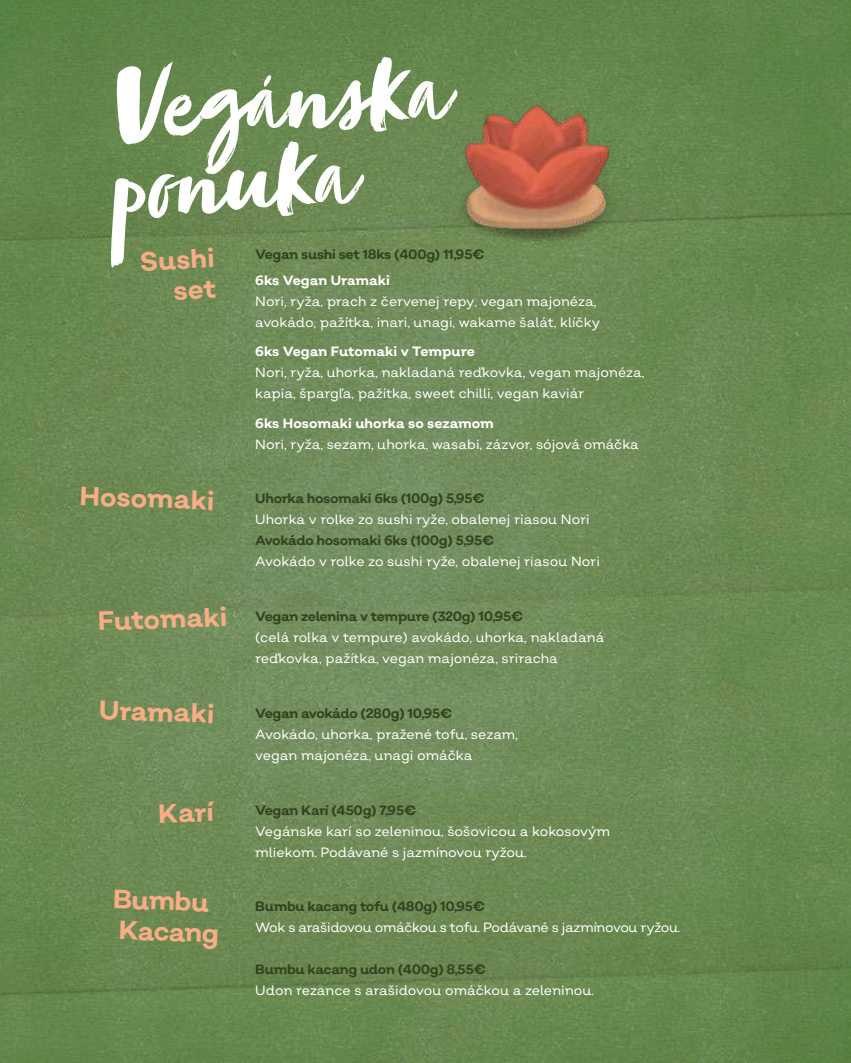
<style>
.page{position:relative;width:851px;height:1063px;background:#fff}
.page>*{position:absolute;margin:0;border:0;box-sizing:border-box;transform-origin:0 0}
.t1{font:120px "Zooja Pro";color:#fff}
.t2{font:700 26.4px/30.8px "Salvatore";color:#f9ad87;text-align:right}
.t3{font:13.5px/21px "Salvatore";color:#fff}
.t4{font:700 13.5px "Salvatore";letter-spacing:-.025em;color:#31441f}
.t5{font:700 13.5px "Salvatore";color:#fff}
.t6{font:13.5px "Salvatore";letter-spacing:-.025em;color:#fff}
</style>
<div class="page">
<img style="left:0;top:0;width:850px;height:1063px">
<img style="left:446px;top:85px;width:179px;height:171px">
<h1 class="t1" style="left:107px;top:35px;width:335px;rotate:-3deg">Vegánska</h1>
<h1 class="t1" style="left:104px;top:115px;width:244px;rotate:-3deg">ponuka</h1>
<h2 class="t2" style="left:139px;top:246px;width:76px;rotate:-3deg">Sushi set</h2>
<p class="t4" style="left:255px;top:246px;width:231px">Vegan sushi set 18ks (400g) 11,95€</p>
<p class="t5" style="left:255px;top:271px;width:136px">6ks Vegan Uramaki</p>
<p class="t3" style="left:255px;top:290px;width:346px">Nori, ryža, prach z červenej repy, vegan majonéza, avokádo, pažítka, inari, unagi, wakame šalát, klíčky</p>
<p class="t5" style="left:255px;top:343px;width:221px">6ks Vegan Futomaki v Tempure</p>
<p class="t3" style="left:255px;top:362px;width:391px">Nori, ryža, uhorka, nakladaná reďkovka, vegan majonéza, kapia, špargľa, pažítka, sweet chilli, vegan kaviár</p>
<p class="t5" style="left:255px;top:414px;width:240px">6ks Hosomaki uhorka so sezamom</p>
<p class="t3" style="left:255px;top:433px;width:385px">Nori, ryža, sezam, uhorka, wasabi, zázvor, sójová omáčka</p>
<h2 class="t2" style="left:80px;top:481px;width:136px;rotate:2deg">Hosomaki</h2>
<h2 class="t2" style="left:97px;top:606px;width:131px;rotate:-2deg">Futomaki</h2>
<h2 class="t2" style="left:99px;top:694px;width:117px;rotate:2deg">Uramaki</h2>
<h2 class="t2" style="left:158px;top:798px;width:57px;rotate:-2deg">Karí</h2>
<h2 class="t2" style="left:114px;top:884px;width:108px;text-align:left;rotate:2deg">Bumbu<br>Kacang</h2>
<p class="t4" style="left:255px;top:490px;width:231px">Uhorka hosomaki 6ks (100g) 5,95€</p>
<p class="t3" style="left:255px;top:509px;width:336px">Uhorka v rolke zo sushi ryže, obalenej riasou Nori</p>
<p class="t4" style="left:255px;top:532px;width:240px">Avokádo hosomaki 6ks (100g) 5,95€</p>
<p class="t3" style="left:255px;top:551px;width:346px">Avokádo v rolke zo sushi ryže, obalenej riasou Nori</p>
<p class="t4" style="left:255px;top:608px;width:269px">Vegan zelenina v tempure (320g) 10,95€</p>
<p class="t3" style="left:255px;top:627px;width:350px">(celá rolka v tempure) avokádo, uhorka, nakladaná reďkovka, pažítka, vegan majonéza, sriracha</p>
<p class="t4" style="left:255px;top:704px;width:198px">Vegan avokádo (280g) 10,95€</p>
<p class="t3" style="left:255px;top:723px;width:264px">Avokádo, uhorka, pražené tofu, sezam, vegan majonéza, unagi omáčka</p>
<p class="t4" style="left:255px;top:801px;width:162px">Vegan Karí (450g) 7,95€</p>
<p class="t3" style="left:255px;top:820px;width:356px">Vegánske karí so zeleninou, šošovicou a kokosovým mliekom. Podávané s jazmínovou ryžou.</p>
<p class="t4" style="left:255px;top:898px;width:231px">Bumbu kacang tofu (480g) 10,95€</p>
<p class="t6" style="left:255px;top:919px;width:426px">Wok s arašidovou omáčkou s tofu. Podávané s jazmínovou ryžou.</p>
<p class="t4" style="left:255px;top:961px;width:232px">Bumbu kacang udon (400g) 8,55€</p>
<p class="t3" style="left:255px;top:980px;width:340px">Udon rezance s arašidovou omáčkou a zeleninou.</p>
</div>
